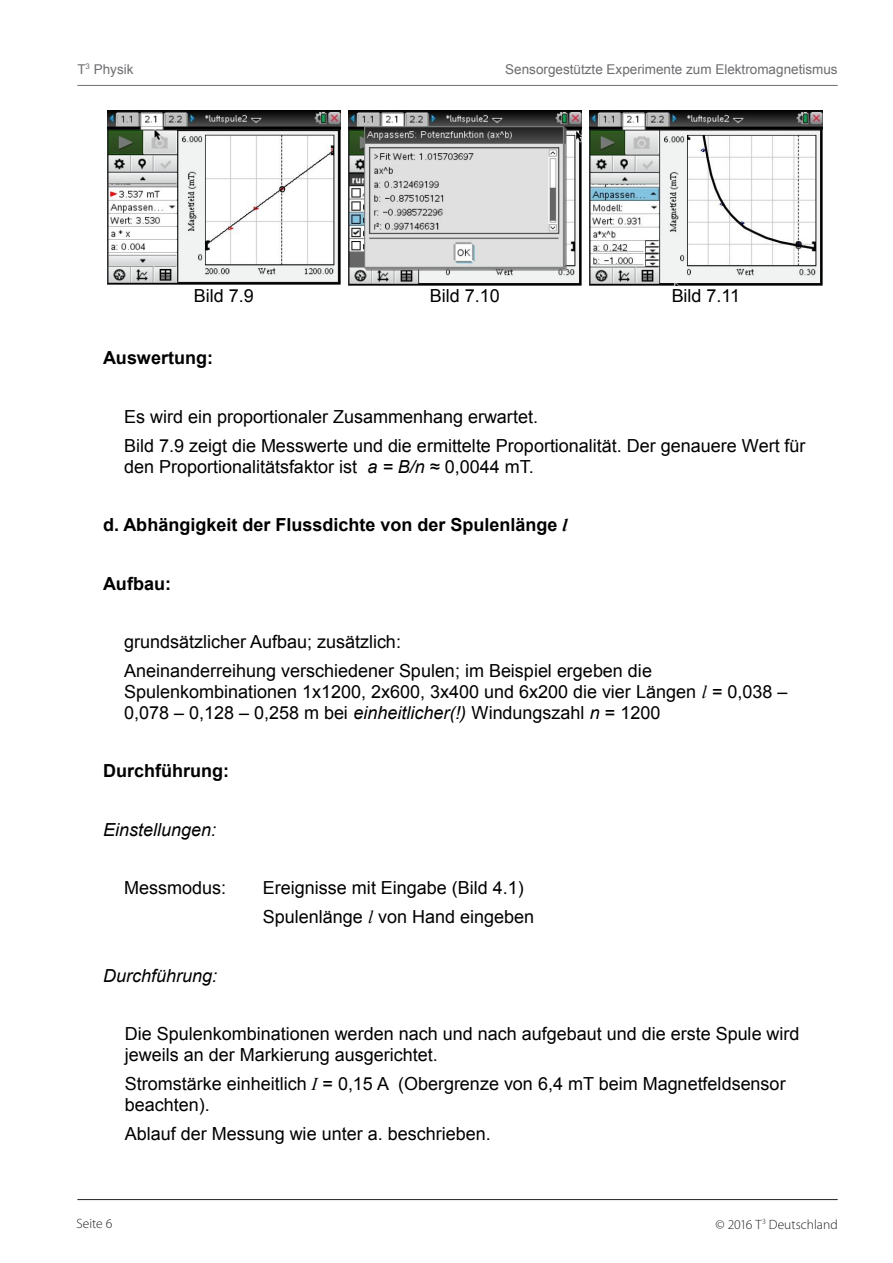
<style>
.page{position:relative;width:893px;height:1263px;background:#fff}
.page>*{position:absolute;margin:0;border:0;box-sizing:border-box;transform-origin:0 0}
.t1{font:18px/29.1px "Arial";color:#000}
.t2{font:700 18px "Arial";color:#000}
.t3{font:italic 18px "Arial";color:#000}
.t4{font:13.5px "Arial";color:#6c6d70}
.t5{font:300 13.5px "Myriad Pro";color:#231f20}
.s1{font-style:italic}
.s2{font-family:"Times New Roman";font-style:italic}
</style>
<div class="page">
<hr style="left:77px;top:1199px;width:761px;height:1px;background:#231f20">
<svg style="left:822px;top:111px;width:1px;height:174px"></svg>
<img style="left:107px;top:111px;width:233px;height:174px">
<img style="left:348px;top:111px;width:233px;height:174px">
<img style="left:589px;top:111px;width:233px;height:174px">
<hr style="left:77px;top:85px;width:761px;height:1px;background:#6c6d70">
<p class="t4" style="left:77px;top:60px;width:58px">T<sup>3</sup> Physik</p>
<p class="t4" style="left:505px;top:60px;width:334px">Sensorgestützte Experimente zum Elektromagnetismus</p>
<p class="t1" style="left:194px;top:281px;width:61px">Bild 7.9</p>
<p class="t1" style="left:430px;top:281px;width:71px">Bild 7.10</p>
<p class="t1" style="left:672px;top:281px;width:70px">Bild 7.11</p>
<p class="t2" style="left:103px;top:349px;width:111px">Auswertung:</p>
<p class="t1" style="left:124px;top:402px;width:683px">Es wird ein proportionaler Zusammenhang erwartet.<br>Bild 7.9 zeigt die Messwerte und die ermittelte Proportionalität. Der genauere Wert für</p>
<p class="t1" style="left:124px;top:452px;width:411px">den Proportionalitätsfaktor ist <span class="s1">a = B/n</span> ≈ 0,0044 mT.</p>
<p class="t2" style="left:103px;top:515px;width:466px">d. Abhängigkeit der Flussdichte von der Spulenlänge <span class="s2">l</span></p>
<p class="t2" style="left:103px;top:574px;width:69px">Aufbau:</p>
<p class="t1" style="left:124px;top:628px;width:529px">grundsätzlicher Aufbau; zusätzlich:<br>Aneinanderreihung verschiedener Spulen; im Beispiel ergeben die</p>
<p class="t1" style="left:124px;top:681px;width:665px;line-height:20.9px">Spulenkombinationen 1x1200, 2x600, 3x400 und 6x200 die vier Längen <span class="s2">l</span> = 0,038 –<br>0,078 – 0,128 – 0,258 m bei <span class="s1">einheitlicher(!)</span> Windungszahl <span class="s1">n</span> = 1200</p>
<p class="t2" style="left:103px;top:761px;width:127px">Durchführung:</p>
<p class="t3" style="left:103px;top:822px;width:114px">Einstellungen:</p>
<p class="t1" style="left:124px;top:873px;width:104px">Messmodus:</p>
<p class="t1" style="left:263px;top:873px;width:273px">Ereignisse mit Eingabe (Bild 4.1)<br>Spulenlänge <span class="s2">l</span> von Hand eingeben</p>
<p class="t3" style="left:103px;top:968px;width:115px">Durchführung:</p>
<p class="t1" style="left:125px;top:1024px;width:676px;line-height:20.7px">Die Spulenkombinationen werden nach und nach aufgebaut und die erste Spule wird jeweils an der Markierung ausgerichtet.</p>
<p class="t1" style="left:125px;top:1073px;width:662px;line-height:20.9px">Stromstärke einheitlich <span class="s2">I</span> = 0,15 A (Obergrenze von 6,4 mT beim Magnetfeldsensor beachten).</p>
<p class="t1" style="left:125px;top:1119px;width:367px">Ablauf der Messung wie unter a. beschrieben.</p>
<p class="t5" style="left:77px;top:1216px;width:37px">Seite 6</p>
<p class="t5" style="left:716px;top:1216px;width:124px">© 2016 T<sup>3</sup> Deutschland</p>
</div>
